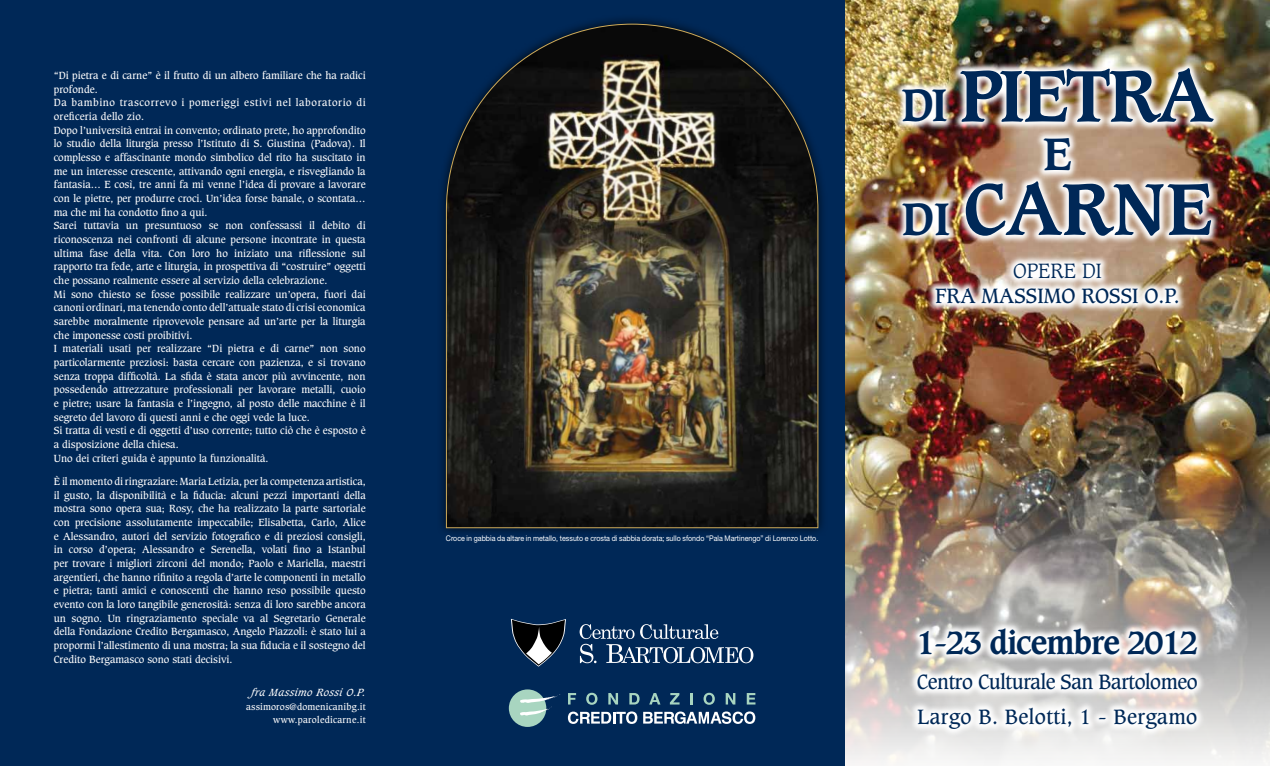
<style>
.page{position:relative;width:1270px;height:766px;background:#fff}
.page>*{position:absolute;margin:0;border:0;box-sizing:border-box;transform-origin:0 0}
.t1{font:700 70.3px "Caxton Std";letter-spacing:-.03em;color:#002857}
.t2{font:700 43.9px "Caxton Std";color:#002857}
.t3{font:700 31px "Caxton Std";letter-spacing:-.03em;color:#002857}
.t4{font:20px/35px "Caxton Std";letter-spacing:-.02em;color:#002857}
.t5{font:20px "Caxton Std";color:#002857}
.t6{font:300 20px "Caxton Std";color:#002857}
.t7{font:10px/13.7px "Caxton Std";color:#fff}
.t8{font:italic 10px "Caxton Std";letter-spacing:.04em;color:#fff}
.t9{font:9px/13.7px "Caxton Std";letter-spacing:.02em;color:#fff;text-align:right}
.t10{font:7.8px "Helvetica Neue LT Std";color:#fff;scale:.91 1}
.s1{font-size:43.9px}
</style>
<div class="page">
<img style="left:845px;top:0;width:425px;height:763px">
<div style="left:0;top:0;width:845px;height:765px;background:#002857"></div>
<img style="left:894px;top:59px;width:328px;height:73px">
<img style="left:894px;top:130px;width:326px;height:114px">
<img style="left:927px;top:254px;width:259px;height:59px">
<svg style="left:909px;top:619px;width:297px;height:118px"></svg>
<div style="left:436px;top:14px;width:392px;height:523px;background:#000;opacity:.75"></div>
<img style="left:445px;top:23px;width:374px;height:505px">
<svg style="left:580px;top:624px;width:173px;height:39px"></svg>
<svg style="left:511px;top:618px;width:55px;height:48px"></svg>
<div style="left:509px;top:689px;width:37px;height:37px;background:#a8d5c0;border-radius:50%"></div>
<svg style="left:520px;top:694px;width:41px;height:22px"></svg>
<svg style="left:643px;top:711px;width:112px;height:12px"></svg>
<svg style="left:568px;top:711px;width:69px;height:12px"></svg>
<svg style="left:568px;top:693px;width:8px;height:11px"></svg>
<svg style="left:586px;top:692px;width:11px;height:12px"></svg>
<svg style="left:608px;top:693px;width:10px;height:11px"></svg>
<svg style="left:629px;top:693px;width:11px;height:11px"></svg>
<svg style="left:649px;top:693px;width:11px;height:11px"></svg>
<svg style="left:670px;top:693px;width:10px;height:11px"></svg>
<svg style="left:690px;top:693px;width:3px;height:11px"></svg>
<svg style="left:704px;top:692px;width:11px;height:12px"></svg>
<svg style="left:726px;top:693px;width:9px;height:11px"></svg>
<svg style="left:747px;top:693px;width:8px;height:11px"></svg>
<p class="t7" style="left:54px;top:69px;width:313px">“Di pietra e di carne” è il frutto di un albero familiare che ha radici profonde.<br>Da bambino trascorrevo i pomeriggi estivi nel laboratorio di oreficeria dello zio.<br>Dopo l’università entrai in convento; ordinato prete, ho approfondito lo studio della liturgia presso l’Istituto di S. Giustina (Padova). Il complesso e affascinante mondo simbolico del rito ha suscitato in me un interesse crescente, attivando ogni energia, e risvegliando la fantasia… E così, tre anni fa mi venne l’idea di provare a lavorare con le pietre, per produrre croci. Un’idea forse banale, o scontata… ma che mi ha condotto fino a qui.<br>Sarei tuttavia un presuntuoso se non confessassi il debito di riconoscenza nei confronti di alcune persone incontrate in questa ultima fase della vita. Con loro ho iniziato una riflessione sul rapporto tra fede, arte e liturgia, in prospettiva di “costruire” oggetti che possano realmente essere al servizio della celebrazione.<br>Mi sono chiesto se fosse possibile realizzare un’opera, fuori dai canoni ordinari, ma tenendo conto dell’attuale stato di crisi economica sarebbe moralmente riprovevole pensare ad un’arte per la liturgia che imponesse costi proibitivi.<br>I materiali usati per realizzare “Di pietra e di carne” non sono particolarmente preziosi: basta cercare con pazienza, e si trovano senza troppa difficoltà. La sfida è stata ancor più avvincente, non possedendo attrezzature professionali per lavorare metalli, cuoio e pietre; usare la fantasia e l’ingegno, al posto delle macchine è il segreto del lavoro di questi anni e che oggi vede la luce.<br>Si tratta di vesti e di oggetti d’uso corrente; tutto ciò che è esposto è a disposizione della chiesa.<br>Uno dei criteri guida è appunto la funzionalità.</p>
<p class="t7" style="left:54px;top:474px;width:313px;text-align:justify">È il momento di ringraziare: Maria Letizia, per la competenza artistica, il gusto, la disponibilità e la fiducia: alcuni pezzi importanti della mostra sono opera sua; Rosy, che ha realizzato la parte sartoriale con precisione assolutamente impeccabile; Elisabetta, Carlo, Alice e Alessandro, autori del servizio fotografico e di preziosi consigli, in corso d’opera; Alessandro e Serenella, volati fino a Istanbul per trovare i migliori zirconi del mondo; Paolo e Mariella, maestri argentieri, che hanno rifinito a regola d’arte le componenti in metallo e pietra; tanti amici e conoscenti che hanno reso possibile questo evento con la loro tangibile generosità: senza di loro sarebbe ancora un sogno. Un ringraziamento speciale va al Segretario Generale della Fondazione Credito Bergamasco, Angelo Piazzoli: è stato lui a propormi l’allestimento di una mostra; la sua fiducia e il sostegno del Credito Bergamasco sono stati decisivi.</p>
<p class="t8" style="left:251px;top:686px;width:116px">fra Massimo Rossi O.P.</p>
<p class="t9" style="left:246px;top:699px;width:121px">assimoros@domenicanibg.it www.paroledicarne.it</p>
<p class="t10" style="left:446px;top:533px;width:411px">Croce in gabbia da altare in metallo, tessuto e crosta di sabbia dorata; sullo sfondo “Pala Martinengo” di Lorenzo Lotto.</p>
<h1 class="t1" style="left:901px;top:52px;width:313px"><span class="s1">DI</span> PIETRA</h1>
<h2 class="t2" style="left:1043px;top:127px;width:31px">E</h2>
<h1 class="t1" style="left:902px;top:166px;width:312px"><span class="s1">DI</span> CARNE</h1>
<h3 class="t6" style="left:1013px;top:259px;width:90px">OPERE DI</h3>
<h3 class="t5" style="left:935px;top:284px;width:246px">frA Massimo Rossi o.p.</h3>
<h3 class="t3" style="left:917px;top:623px;width:283px">1-23 DICEMBRE 2012</h3>
<h3 class="t4" style="left:917px;top:664px;width:282px">Centro Culturale San Bartolomeo<br>Largo B. Belotti, 1 - Bergamo</h3>
</div>
